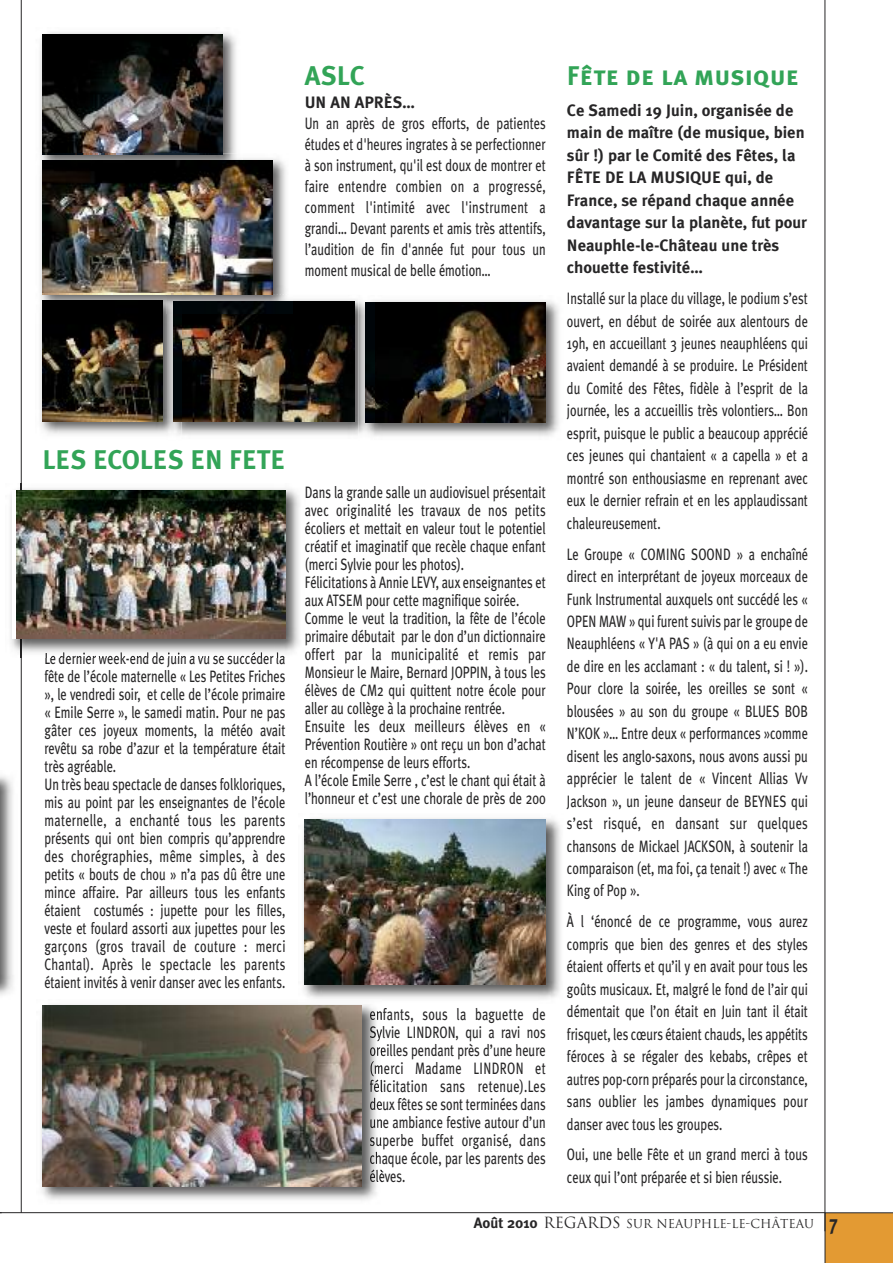
<style>
.page{position:relative;width:893px;height:1263px;background:#fff}
.page>*{position:absolute;margin:0;border:0;box-sizing:border-box;transform-origin:0 0}
.t1{font:27px "Meta Plus Bold Caps";color:#32a457}
.t2{font:16.5px/18px "Meta Plus";color:#272627;text-align:justify;scale:.75 1}
.t3{font:700 16.5px/22.5px "Meta Plus";color:#272627}
.t4{font:12px "Trajan";color:#272627}
.s1{font-family:"Meta Plus";font-weight:700;font-size:15px}
.s2{font-size:15px}
.s3{font-family:"Meta Plus";font-weight:700;font-size:21px}
</style>
<div class="page">
<div style="left:825px;top:1212px;width:68px;height:51px;background:#e39a33"></div>
<hr style="left:0;top:1212px;width:825px;height:1px;background:#272627">
<hr style="left:21px;top:0;width:1px;height:1213px;background:#272627">
<hr style="left:825px;top:0;width:1px;height:1231px;background:#272627">
<img style="left:40px;top:32px;width:196px;height:121px">
<img style="left:43px;top:34px;width:180px;height:119px">
<img style="left:181px;top:299px;width:378px;height:137px">
<img style="left:374px;top:302px;width:172px;height:121px">
<img style="left:358px;top:299px;width:16px;height:137px">
<img style="left:365px;top:302px;width:9px;height:121px">
<img style="left:181px;top:301px;width:173px;height:121px">
<img style="left:40px;top:158px;width:246px;height:137px">
<img style="left:40px;top:153px;width:203px;height:21px">
<img style="left:43px;top:153px;width:180px;height:2px">
<img style="left:181px;top:295px;width:111px;height:19px">
<img style="left:43px;top:160px;width:230px;height:134px">
<img style="left:40px;top:294px;width:141px;height:141px">
<img style="left:174px;top:314px;width:7px;height:108px">
<svg style="left:167px;top:294px;width:14px;height:1px"></svg>
<img style="left:167px;top:295px;width:14px;height:6px">
<svg style="left:167px;top:301px;width:14px;height:13px"></svg>
<img style="left:43px;top:300px;width:119px;height:121px">
<img style="left:10px;top:484px;width:290px;height:174px">
<img style="left:21px;top:484px;width:1px;height:174px">
<img style="left:46px;top:652px;width:73px;height:6px">
<img style="left:17px;top:490px;width:268px;height:148px">
<img style="left:41px;top:1004px;width:338px;height:197px">
<svg style="left:370px;top:1008px;width:11px;height:13px"></svg>
<img style="left:370px;top:1026px;width:11px;height:15px">
<img style="left:370px;top:1045px;width:11px;height:14px">
<img style="left:371px;top:1061px;width:10px;height:15px">
<svg style="left:370px;top:1079px;width:11px;height:31px"></svg>
<svg style="left:370px;top:1116px;width:11px;height:12px"></svg>
<img style="left:370px;top:1134px;width:11px;height:15px">
<img style="left:370px;top:1151px;width:11px;height:16px">
<svg style="left:370px;top:1169px;width:11px;height:13px"></svg>
<img style="left:43px;top:1006px;width:319px;height:180px">
<img style="left:303px;top:818px;width:258px;height:181px">
<img style="left:305px;top:820px;width:241px;height:164px">
<img style="left:0;top:776px;width:14px;height:219px">
<h1 class="t1" style="left:43px;top:444px;width:244px">LES ECOLES EN FETE</h1>
<p class="t2" style="left:45px;top:650px;width:323px;text-align:left">Le dernier week-end de juin a vu se succéder la fête de l’école maternelle « Les Petites Friches », le vendredi soir, et celle de l’école primaire « Emile Serre », le samedi matin. Pour ne pas gâter ces joyeux moments, la météo avait revêtu sa robe d’azur et la température était très agréable.<br>Un très beau spectacle de danses folkloriques, mis au point par les enseignantes de l’école maternelle, a enchanté tous les parents présents qui ont bien compris qu’apprendre des chorégraphies, même simples, à des petits « bouts de chou » n’a pas dû être une mince affaire. Par ailleurs tous les enfants étaient costumés : jupette pour les filles, veste et foulard assorti aux jupettes pour les garçons (gros travail de couture : merci Chantal). Après le spectacle les parents étaient invités à venir danser avec les enfants.</p>
<h1 class="t1" style="left:305px;top:60px;width:62px">ASLC</h1>
<p class="t3" style="left:305px;top:91px;width:112px">UN AN APRÈS…</p>
<p class="t2" style="left:305px;top:112px;width:323px;line-height:21.1px">Un an après de gros efforts, de patientes études et d'heures ingrates à se perfectionner à son instrument, qu'il est doux de montrer et faire entendre combien on a progressé, comment l'intimité avec l'instrument a grandi… Devant parents et amis très attentifs, l’audition de fin d'année fut pour tous un moment musical de belle émotion…</p>
<p class="t2" style="left:305px;top:483px;width:323px;text-align:left">Dans la grande salle un audiovisuel présentait avec originalité les travaux de nos petits écoliers et mettait en valeur tout le potentiel créatif et imaginatif que recèle chaque enfant (merci Sylvie pour les photos).<br>Félicitations à Annie LEVY, aux enseignantes et aux ATSEM pour cette magnifique soirée.<br>Comme le veut la tradition, la fête de l’école primaire débutait par le don d’un dictionnaire offert par la municipalité et remis par Monsieur le Maire, Bernard JOPPIN, à tous les élèves de CM2 qui quittent notre école pour aller au collège à la prochaine rentrée.<br>Ensuite les deux meilleurs élèves en « Prévention Routière » ont reçu un bon d’achat en récompense de leurs efforts.<br>A l’école Emile Serre , c’est le chant qui était à l’honneur et c’est une chorale de près de 200</p>
<p class="t2" style="left:369px;top:1005px;width:236px">enfants, sous la baguette de Sylvie LINDRON, qui a ravi nos oreilles pendant près d’une heure (merci Madame LINDRON et félicitation sans retenue).Les deux fêtes se sont terminées dans une ambiance festive autour d’un superbe buffet organisé, dans chaque école, par les parents des élèves.</p>
<h1 class="t1" style="left:567px;top:60px;width:234px">Fête de la musique</h1>
<p class="t3" style="left:567px;top:99px;width:242px">Ce Samedi 19 Juin, organisée de main de maître (de musique, bien sûr !) par le Comité des Fêtes, la<br>FÊTE DE LA MUSIQUE qui, de<br>France, se répand chaque année davantage sur la planète, fut pour<br>Neauphle-le-Château une très chouette festivité…</p>
<p class="t2" style="left:567px;top:287px;width:323px;line-height:22.5px">Installé sur la place du village, le podium s’est ouvert, en début de soirée aux alentours de 19h, en accueillant 3 jeunes neauphléens qui avaient demandé à se produire. Le Président du Comité des Fêtes, fidèle à l’esprit de la journée, les a accueillis très volontiers… Bon esprit, puisque le public a beaucoup apprécié ces jeunes qui chantaient « a capella » et a montré son enthousiasme en reprenant avec eux le dernier refrain et en les applaudissant chaleureusement.</p>
<p class="t2" style="left:567px;top:543px;width:323px;line-height:22.5px">Le Groupe « COMING SOOND » a enchaîné direct en interprétant de joyeux morceaux de Funk Instrumental auxquels ont succédé les « OPEN MAW » qui furent suivis par le groupe de Neauphléens « Y'A PAS » (à qui on a eu envie de dire en les acclamant : « du talent, si ! »).<br>Pour clore la soirée, les oreilles se sont « blousées » au son du groupe « BLUES BOB N’KOK »… Entre deux « performances »comme disent les anglo-saxons, nous avons aussi pu apprécier le talent de « Vincent Allias Vv Jackson », un jeune danseur de BEYNES qui s’est risqué, en dansant sur quelques chansons de Mickael JACKSON, à soutenir la comparaison (et, ma foi, ça tenait !) avec « The King of Pop ».</p>
<p class="t2" style="left:567px;top:910px;width:323px;line-height:22.5px">À l ‘énoncé de ce programme, vous aurez compris que bien des genres et des styles étaient offerts et qu’il y en avait pour tous les goûts musicaux. Et, malgré le fond de l’air qui démentait que l’on était en Juin tant il était frisquet, les cœurs étaient chauds, les appétits féroces à se régaler des kebabs, crêpes et autres pop-corn préparés pour la circonstance, sans oublier les jambes dynamiques pour danser avec tous les groupes.</p>
<p class="t2" style="left:567px;top:1143px;width:323px;line-height:22.5px">Oui, une belle Fête et un grand merci à tous ceux qui l’ont préparée et si bien réussie.</p>
<p class="t4" style="left:474px;top:1217px;width:365px"><span class="s1">Août 2010</span> <span class="s2">REGARDS</span> SUR NEAUPHLE-LE-CHÂTEAU <span class="s3">7</span></p>
</div>
